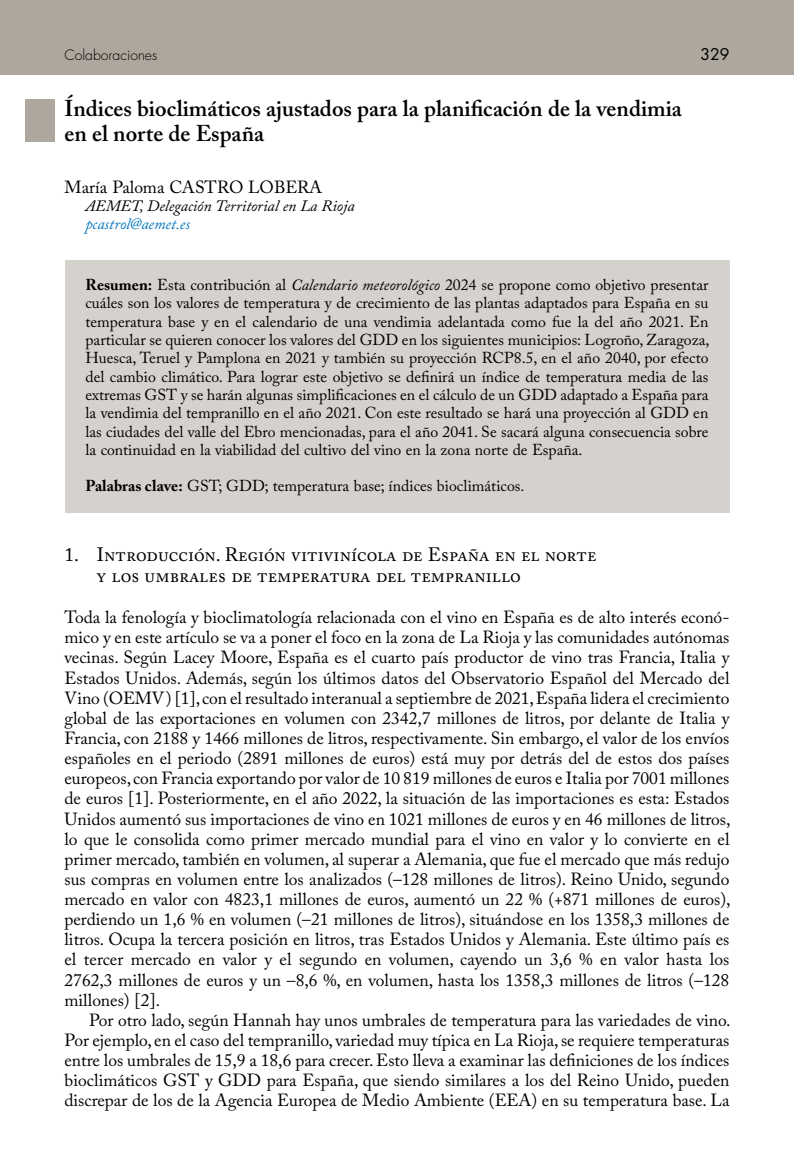
<style>
.page{position:relative;width:794px;height:1166px;background:#fff}
.page>*{position:absolute;margin:0;border:0;box-sizing:border-box;transform-origin:0 0}
._02_LAD1{font:600 22.75px/25px "Adobe Caslon Pro";color:#000}
._02_LAD2{font:19.25px/21px "Adobe Caslon Pro";color:#000}
._00_-_SS{font:17.5px/20.1px "Adobe Caslon Pro";color:#000;text-align:justify}
._00{font:17.5px/20.1px "Adobe Caslon Pro";color:#000;text-align:justify}
._10_1_Autor{font:17.5px "Adobe Caslon Pro";letter-spacing:-.005em;color:#000}
._10_4_Resumen{font:15.75px/18.4px "Adobe Caslon Pro";color:#000;text-align:justify}
._10_2_Cargo{font:italic 15.75px "Adobe Caslon Pro";color:#000}
._10_3_e-mail{font:italic 15.75px "Adobe Caslon Pro";color:#0075bf}
.t1{font:15.75px "Futura Std";color:#000}
.t2{font:300 14px "Futura Std";color:#000}
.s1{font-weight:700}
.s2{font-style:italic}
</style>
<div class="page">
<div style="left:0;top:0;width:794px;height:74px;background:#ada79d"></div>
<div style="left:25px;top:99px;width:30px;height:43px;background:#ada79d"></div>
<div style="left:64px;top:261px;width:665px;height:216px;background:#d5d1cc"></div>
<div style="left:64px;top:462px;width:665px;height:51px;background:#d5d1cc"></div>
<p class="t2" style="left:64px;top:46px;width:94px">Colaboraciones</p>
<p class="t1" style="left:700px;top:44px;width:31px">329</p>
<p class="_02_LAD1" style="left:64px;top:96px;width:619px">Índices bioclimáticos ajustados para la planificación de la vendimia en el norte de España</p>
<p class="_10_1_Autor" style="left:64px;top:176px;width:259px">María Paloma CASTRO LOBERA</p>
<p class="_10_2_Cargo" style="left:85px;top:196px;width:270px">AEMET, Delegación Territorial en La Rioja</p>
<p class="_10_3_e-mail" style="left:85px;top:215px;width:106px">pcastrol@aemet.es</p>
<p class="_10_4_Resumen" style="left:85px;top:275px;width:625px"><span class="s1">Resumen:</span> Esta contribución al <span class="s2">Calendario meteorológico</span> 2024 se propone como objetivo presentar cuáles son los valores de temperatura y de crecimiento de las plantas adaptados para España en su temperatura base y en el calendario de una vendimia adelantada como fue la del año 2021. En particular se quieren conocer los valores del GDD en los siguientes municipios: Logroño, Zaragoza, Huesca, Teruel y Pamplona en 2021 y también su proyección RCP8.5, en el año 2040, por efecto del cambio climático. Para lograr este objetivo se definirá un índice de temperatura media de las extremas GST y se harán algunas simplificaciones en el cálculo de un GDD adaptado a España para la vendimia del tempranillo en el año 2021. Con este resultado se hará una proyección al GDD en las ciudades del valle del Ebro mencionadas, para el año 2041. Se sacará alguna consecuencia sobre la continuidad en la viabilidad del cultivo del vino en la zona norte de España.</p>
<p class="_10_4_Resumen" style="left:85px;top:476px;width:440px"><span class="s1">Palabras clave:</span> GST; GDD; temperatura base; índices bioclimáticos.</p>
<p class="_02_LAD2" style="left:97px;top:544px;width:501px;text-indent:-32px">1. Introducción. Región vitivinícola de España en el norte y los umbrales de temperatura del tempranillo</p>
<p class="_00_-_SS" style="left:64px;top:607px;width:667px">Toda la fenología y bioclimatología relacionada con el vino en España es de alto interés econó&shy;mico y en este artículo se va a poner el foco en la zona de La Rioja y las comunidades autónomas vecinas. Según Lacey Moore, España es el cuarto país productor de vino tras Francia, Italia y Estados Unidos. Además, según los últimos datos del Observatorio Español del Mercado del Vino (OEMV) [1], con el resultado interanual a septiembre de 2021, España lidera el crecimiento global de las exportaciones en volumen con 2342,7 millones de litros, por delante de Italia y Francia, con 2188 y 1466 millones de litros, respectivamente. Sin embargo, el valor de los envíos españoles en el periodo (2891 millones de euros) está muy por detrás del de estos dos países europeos, con Francia exportando por valor de 10 819 millones de euros e Italia por 7001 millones de euros [1]. Posteriormente, en el año 2022, la situación de las importaciones es esta: Estados Unidos aumentó sus importaciones de vino en 1021 millones de euros y en 46 millones de litros, lo que le consolida como primer mercado mundial para el vino en valor y lo convierte en el primer mercado, también en volumen, al superar a Alemania, que fue el mercado que más redujo sus compras en volumen entre los analizados (–128 millones de litros). Reino Unido, segundo mercado en valor con 4823,1 millones de euros, aumentó un 22 % (+871 millones de euros), perdiendo un 1,6 % en volumen (–21 millones de litros), situándose en los 1358,3 millones de litros. Ocupa la tercera posición en litros, tras Estados Unidos y Alemania. Este último país es el tercer mercado en valor y el segundo en volumen, cayendo un 3,6 % en valor hasta los 2762,3 millones de euros y un –8,6 %, en volumen, hasta los 1358,3 millones de litros (–128 millones) [2].</p>
<p class="_00" style="left:64px;top:1009px;width:667px;text-indent:24px">Por otro lado, según Hannah hay unos umbrales de temperatura para las variedades de vino.<br>Por ejemplo, en el caso del tempranillo, variedad muy típica en La Rioja, se requiere temperaturas entre los umbrales de 15,9 a 18,6 para crecer. Esto lleva a examinar las definiciones de los índices bioclimáticos GST y GDD para España, que siendo similares a los del Reino Unido, pueden discrepar de los de la Agencia Europea de Medio Ambiente (EEA) en su temperatura base. La</p>
</div>
